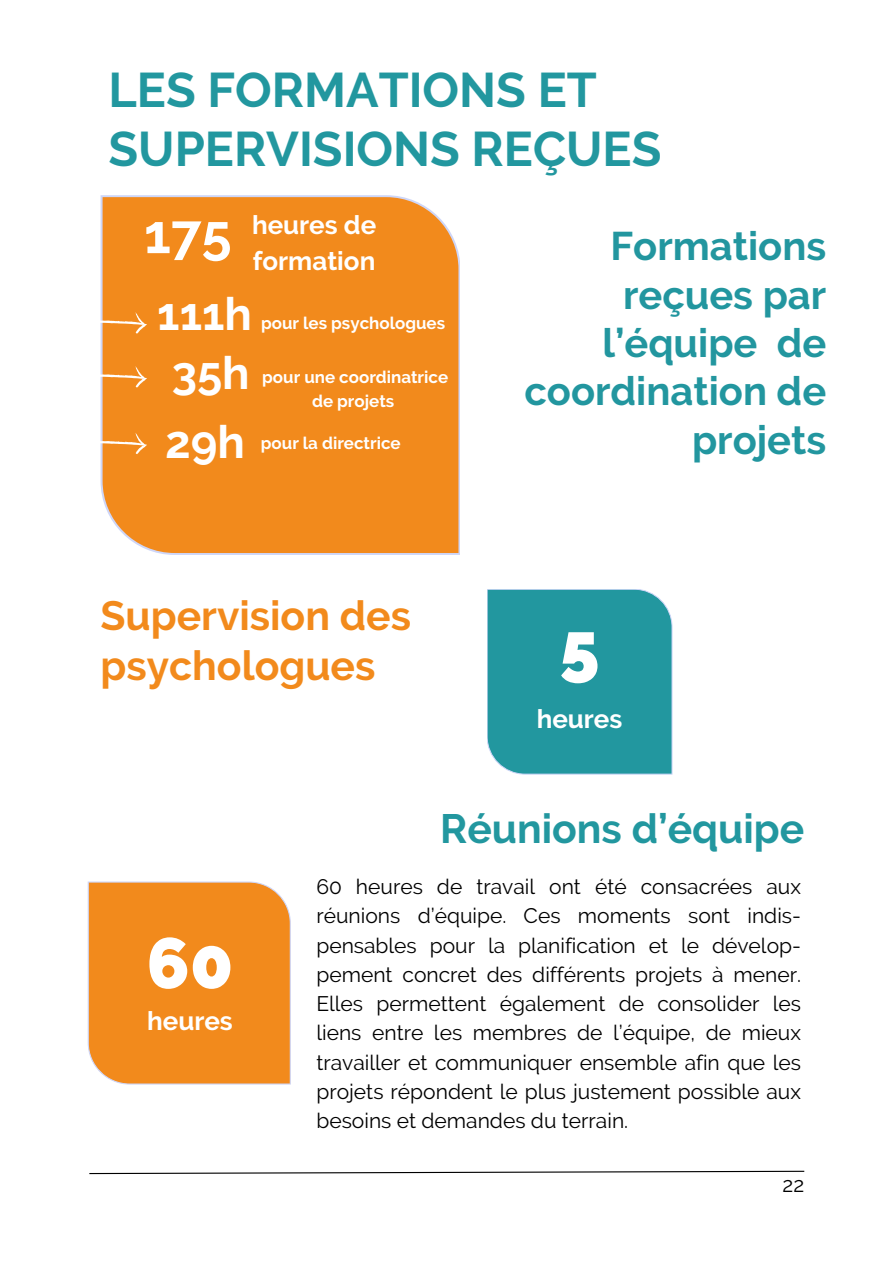
<style>
.page{position:relative;width:894px;height:1264px;background:#fff}
.page>*{position:absolute;margin:0;border:0;box-sizing:border-box;transform-origin:0 0}
.t1{font:800 70.95px "Raleway";color:#fff}
.t2{font:700 54.45px "Raleway";color:#fff}
.t3{font:700 48.45px/58.5px "Raleway";color:#22979f}
.t4{font:700 45.45px/68.6px "Raleway";color:#fff}
.t5{font:700 40.8px/49.5px "Raleway";color:#f28a1c}
.t6{font:700 40.8px "Raleway";color:#22979f}
.t7{font:700 39.9px/48.3px "Raleway";color:#22969f;text-align:right}
.t8{font:700 25.95px/36px "Raleway";color:#fff}
.t9{font:21px/29.2px "Raleway";color:#000;text-align:justify}
.t10{font:20.85px "Raleway";color:#000}
.t11{font:700 16.95px/23.7px "Raleway";color:#fff;text-align:center}
</style>
<div class="page">
<div style="left:100px;top:195px;width:360px;height:360px;background:#f28a1c"></div>
<svg style="left:100px;top:366px;width:48px;height:21px"></svg>
<svg style="left:100px;top:432px;width:48px;height:22px"></svg>
<svg style="left:100px;top:312px;width:48px;height:21px"></svg>
<svg style="left:89px;top:1170px;width:716px;height:4px"></svg>
<div style="left:487px;top:589px;width:185px;height:185px;background:#22979f"></div>
<div style="left:88px;top:881px;width:203px;height:203px;background:#f28a1c"></div>
<h3 class="t3" style="left:108px;top:61px;width:554px">LES FORMATIONS ET<br>SUPERVISIONS REÇUES</h3>
<p class="t8" style="left:252px;top:207px;width:126px">heures de formation</p>
<h2 class="t2" style="left:144px;top:202px;width:89px">175</h2>
<h3 class="t7" style="left:524px;top:222px;width:303px">Formations reçues par l’équipe de coordination de projets</h3>
<h3 class="t4" style="left:157px;top:280px;width:96px">111h</h3>
<p class="t11" style="left:261px;top:311px;width:185px">pour les psychologues</p>
<p class="t11" style="left:262px;top:365px;width:187px">pour une coordinatrice de projets</p>
<p class="t11" style="left:261px;top:431px;width:141px">pour la directrice</p>
<h3 class="t4" style="left:165px;top:339px;width:86px">35h<br>29h</h3>
<h3 class="t5" style="left:100px;top:591px;width:312px">Supervision des psychologues</h3>
<h2 class="t1" style="left:559px;top:606px;width:41px">5</h2>
<p class="t8" style="left:536px;top:700px;width:87px">heures</p>
<h3 class="t6" style="left:440px;top:804px;width:365px">Réunions d’équipe</h3>
<h1 class="t1" style="left:147px;top:921px;width:88px">60</h1>
<p class="t8" style="left:147px;top:1002px;width:87px">heures</p>
<p class="t9" style="left:316px;top:872px;width:486px">60 heures de travail ont été consacrées aux réunions d’équipe. Ces moments sont indis&shy;pensables pour la planification et le dévelop&shy;pement concret des différents projets à mener.<br>Elles permettent également de consolider les liens entre les membres de l’équipe, de mieux travailler et communiquer ensemble afin que les projets répondent le plus justement possible aux besoins et demandes du terrain.</p>
<p class="t10" style="left:782px;top:1172px;width:23px">22</p>
</div>
